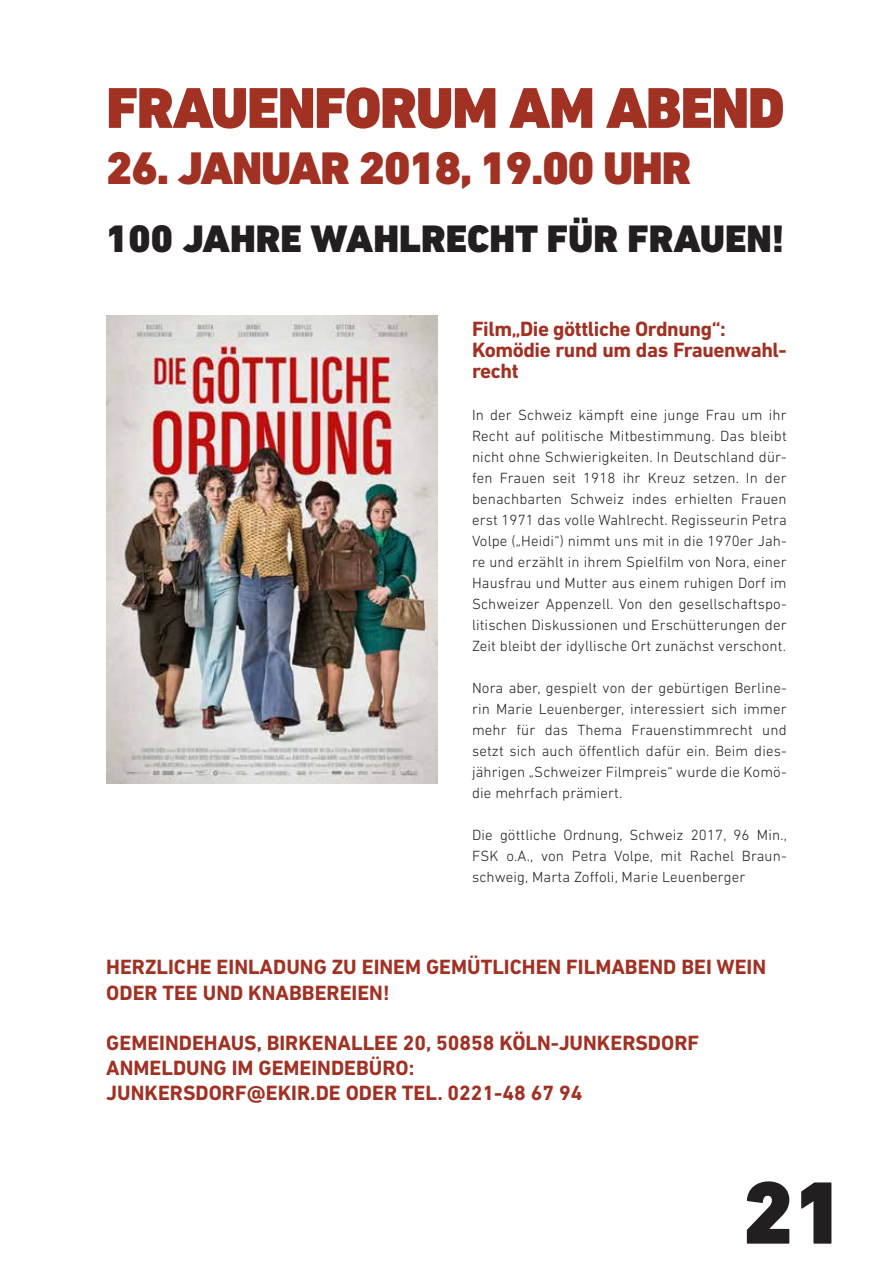
<style>
.page{position:relative;width:893px;height:1263px;background:#fff}
.page>*{position:absolute;margin:0;border:0;box-sizing:border-box;transform-origin:0 0}
.t1{font:900 90px "DIN Next LT Pro";color:#231f20}
.t2{font:900 58.5px "DIN Next LT Pro";letter-spacing:-.025em;color:#a13123}
.t3{font:900 46.5px "DIN Next LT Pro";letter-spacing:-.025em;color:#a13123}
.t4{font:900 39px "DIN Next LT Pro";color:#231f20}
.t5{font:700 21px/25.2px "DIN Next LT Pro";color:#a13123}
.t6{font:700 21px/21px "DIN Next LT Pro";letter-spacing:-.02em;color:#a13123}
.t7{font:300 15px/21px "DIN Next LT Pro";letter-spacing:.01em;color:#231f20;text-align:justify}
</style>
<div class="page">
<img style="left:106px;top:315px;width:331px;height:469px">
<h2 class="t2" style="left:106px;top:73px;width:680px">FRAUENFORUM AM ABEND</h2>
<h3 class="t3" style="left:106px;top:140px;width:587px">26. JANUAR 2018, 19.00 UHR</h3>
<h3 class="t4" style="left:106px;top:215px;width:680px">100 JAHRE WAHLRECHT FÜR FRAUEN!</h3>
<h3 class="t6" style="left:472px;top:318px;width:316px">Film„Die göttliche Ordnung“:<br>Komödie rund um das Frauenwahl&shy;recht</h3>
<p class="t7" style="left:472px;top:404px;width:316px">In der Schweiz kämpft eine junge Frau um ihr Recht auf politische Mitbestimmung. Das bleibt nicht ohne Schwierigkeiten. In Deutschland dür&shy;fen Frauen seit 1918 ihr Kreuz setzen. In der benachbarten Schweiz indes erhielten Frauen erst 1971 das volle Wahlrecht. Regisseurin Petra Volpe („Heidi“) nimmt uns mit in die 1970er Jah&shy;re und erzählt in ihrem Spielfilm von Nora, einer Hausfrau und Mutter aus einem ruhigen Dorf im Schweizer Appenzell. Von den gesellschaftspo&shy;litischen Diskussionen und Erschütterungen der Zeit bleibt der idyllische Ort zunächst verschont.</p>
<p class="t7" style="left:472px;top:677px;width:316px">Nora aber, gespielt von der gebürtigen Berline&shy;rin Marie Leuenberger, interessiert sich immer mehr für das Thema Frauenstimmrecht und setzt sich auch öffentlich dafür ein. Beim dies&shy;jährigen „Schweizer Filmpreis“ wurde die Komö&shy;die mehrfach prämiert.</p>
<p class="t7" style="left:472px;top:824px;width:316px">Die göttliche Ordnung, Schweiz 2017, 96 Min., FSK o.A., von Petra Volpe, mit Rachel Braun&shy;schweig, Marta Zoffoli, Marie Leuenberger</p>
<h3 class="t5" style="left:106px;top:954px;width:661px">HERZLICHE EINLADUNG ZU EINEM GEMÜTLICHEN FILMABEND BEI WEIN<br>ODER TEE UND KNABBEREIEN!</h3>
<h3 class="t5" style="left:106px;top:1030px;width:594px">GEMEINDEHAUS, BIRKENALLEE 20, 50858 KÖLN-JUNKERSDORF<br>ANMELDUNG IM GEMEINDEBÜRO:<br>JUNKERSDORF@EKIR.DE ODER TEL. 0221-48 67 94</h3>
<h1 class="t1" style="left:742px;top:1159px;width:104px">21</h1>
</div>
